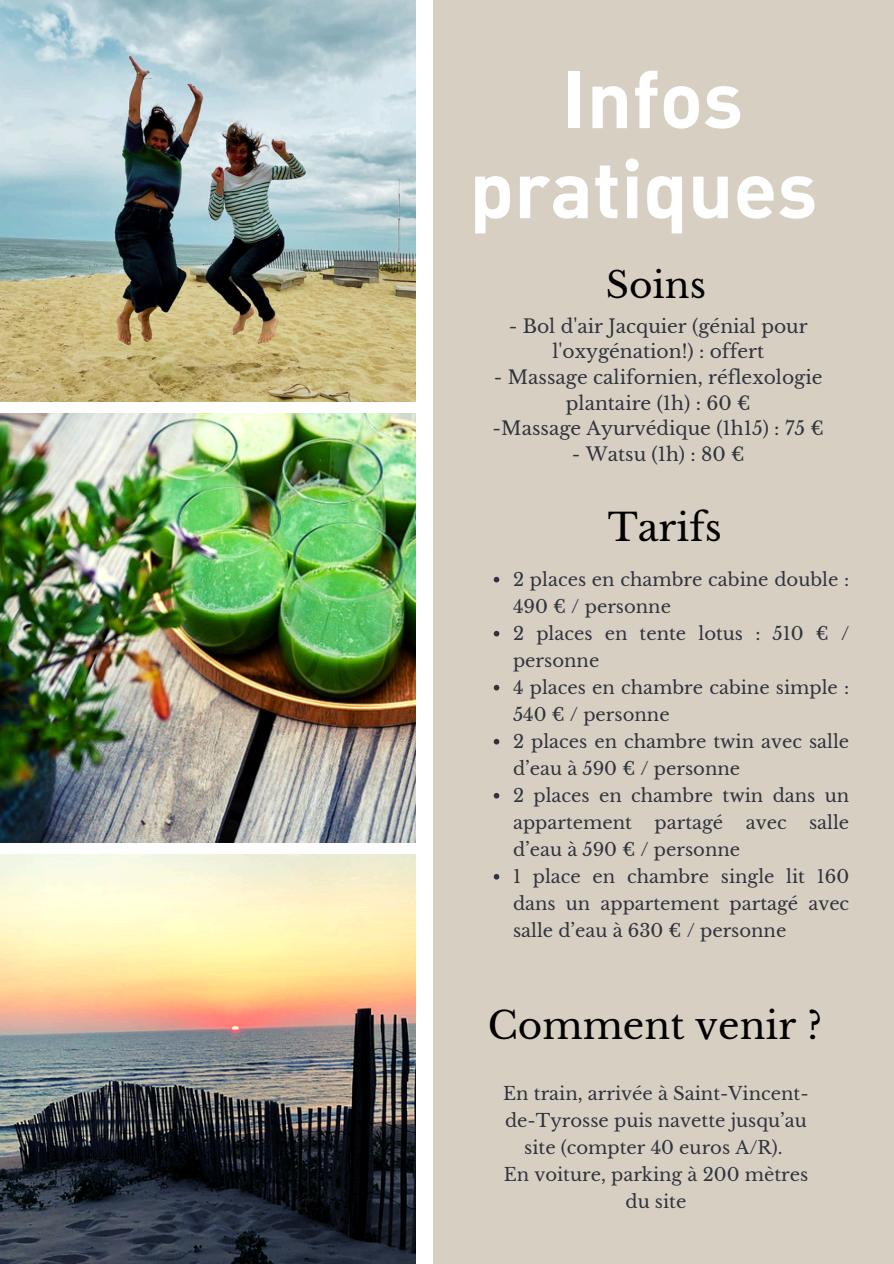
<style>
.page{position:relative;width:894px;height:1264px;background:#fff}
.page>*{position:absolute;margin:0;border:0;box-sizing:border-box;transform-origin:0 0}
.t1{font:79.8px/90px "DIN Bold Alternate";color:#fff;text-align:center}
.t2{font:37.5px "Libre Baskerville";color:#000}
.t3{font:36px "Libre Baskerville";color:#000}
.t4{font:18.75px/25.7px "Libre Baskerville";color:#2f343e;text-align:center}
.t5{font:18px/27px "Libre Baskerville";color:#2f343e}
</style>
<div class="page">
<div style="left:433px;top:0;width:460px;height:1263px;background:#d8cfc3"></div>
<img style="left:0;top:413px;width:415px;height:430px">
<img style="left:0;top:854px;width:415px;height:409px">
<img style="left:0;top:0;width:415px;height:402px">
<svg style="left:493px;top:577px;width:6px;height:5px"></svg>
<svg style="left:493px;top:631px;width:6px;height:5px"></svg>
<svg style="left:493px;top:685px;width:6px;height:5px"></svg>
<svg style="left:493px;top:739px;width:6px;height:5px"></svg>
<svg style="left:493px;top:793px;width:6px;height:5px"></svg>
<svg style="left:493px;top:874px;width:6px;height:5px"></svg>
<p class="t1" style="left:469px;top:51px;width:349px">Infos pratiques</p>
<p class="t3" style="left:605px;top:263px;width:102px">Soins</p>
<p class="t4" style="left:508px;top:313px;width:300px">- Bol d'air Jacquier (génial pour l'oxygénation!) : offert</p>
<h1 class="t4" style="left:493px;top:365px;width:330px">- Massage californien, réflexologie plantaire (1h) : 60 €</h1>
<p class="t4" style="left:492px;top:416px;width:332px">-Massage Ayurvédique (1h15) : 75 €</p>
<p class="t4" style="left:571px;top:442px;width:174px">- Watsu (1h) : 80 €</p>
<p class="t2" style="left:607px;top:504px;width:116px">Tarifs</p>
<h2 class="t5" style="left:513px;top:566px;width:337px">2 places en chambre cabine double :<br>490 € / personne</h2>
<h2 class="t5" style="left:513px;top:620px;width:337px">2 places en tente lotus : 510 € / personne</h2>
<p class="t5" style="left:513px;top:674px;width:337px">4 places en chambre cabine simple :<br>540 € / personne</p>
<p class="t5" style="left:513px;top:728px;width:337px">2 places en chambre twin avec salle d’eau à 590 € / personne</p>
<p class="t5" style="left:513px;top:782px;width:337px;text-align:justify">2 places en chambre twin dans un appartement partagé avec salle d’eau à 590 € / personne</p>
<p class="t5" style="left:513px;top:863px;width:337px;text-align:justify">1 place en chambre single lit 160 dans un appartement partagé avec salle d’eau à 630 € / personne</p>
<p class="t2" style="left:487px;top:1002px;width:335px">Comment venir ?</p>
<h2 class="t5" style="left:503px;top:1080px;width:307px;text-align:center">En train, arrivée à Saint-Vincent&shy;de-Tyrosse puis navette jusqu’au site (compter 40 euros A/R).</h2>
<p class="t5" style="left:503px;top:1161px;width:306px;text-align:center">En voiture, parking à 200 mètres du site</p>
</div>
